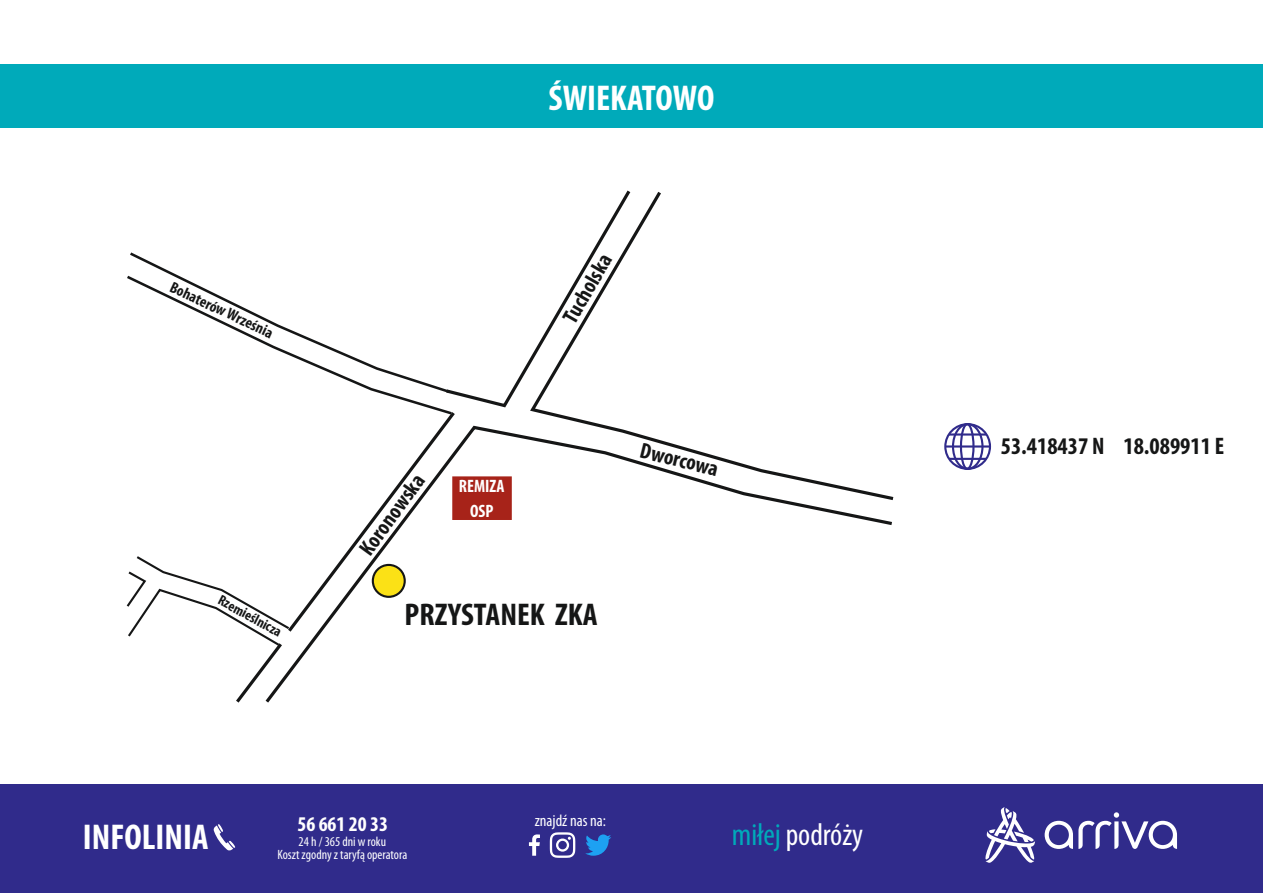
<style>
.page{position:relative;width:1263px;height:893px;background:#fff}
.page>*{position:absolute;margin:0;border:0;box-sizing:border-box;transform-origin:0 0}
.t1{font:700 condensed 36px "Myriad Pro";color:#fff}
.t2{font:700 condensed 31.5px "Myriad Pro";color:#151616}
.t3{font:condensed 31.5px "Myriad Pro";color:#fff}
.t4{font:700 condensed 24px "Myriad Pro";color:#151616}
.t5{font:700 condensed 22.2px "Myriad Pro";color:#151616}
.t6{font:700 condensed 21px "Myriad Pro";color:#fff}
.t7{font:700 condensed 18px/24.5px "Myriad Pro";color:#fff;text-align:center}
.t8{font:condensed 16.5px "Myriad Pro";color:#fff}
.t9{font:700 condensed 15.75px "Myriad Pro";color:#151616}
.t10{font:700 condensed 14.4px "Myriad Pro";color:#151616}
.t11{font:condensed 13.5px/12.1px "Myriad Pro";color:#fff;text-align:center}
.s1{color:#00aaba}
</style>
<div class="page">
<div style="left:0;top:784px;width:1263px;height:109px;background:#302b8b"></div>
<svg style="left:213px;top:824px;width:22px;height:27px"></svg>
<svg style="left:529px;top:834px;width:11px;height:22px"></svg>
<svg style="left:550px;top:832px;width:25px;height:26px"></svg>
<svg style="left:585px;top:834px;width:26px;height:22px"></svg>
<div style="left:0;top:64px;width:1263px;height:64px;background:#00aaba"></div>
<div style="left:944px;top:423px;width:47px;height:47px;border:2px solid #302b8b;border-radius:50%"></div>
<div style="left:952px;top:423px;width:31px;height:47px;border:2px solid #302b8b;border-radius:50%"></div>
<div style="left:960px;top:423px;width:14px;height:47px;border:2px solid #302b8b;border-radius:50%"></div>
<hr style="left:949px;top:433px;width:37px;height:3px;background:#302b8b">
<hr style="left:945px;top:445px;width:45px;height:3px;background:#302b8b">
<hr style="left:949px;top:458px;width:37px;height:2px;background:#302b8b">
<svg style="left:633px;top:191px;width:261px;height:311px"></svg>
<svg style="left:126px;top:190px;width:507px;height:513px"></svg>
<svg style="left:1045px;top:812px;width:132px;height:37px"></svg>
<svg style="left:985px;top:807px;width:50px;height:56px"></svg>
<p class="t9" style="left:174px;top:280px;width:113px;rotate:25deg">Bohaterów Września</p>
<h1 class="t1" style="left:548px;top:83px;width:168px">ŚWIEKATOWO</h1>
<h3 class="t5" style="left:357px;top:547px;width:96px;rotate:-54deg">Koronowska</h3>
<h3 class="t7" style="left:459px;top:476px;width:47px">REMIZA<br>OSP</h3>
<h3 class="t5" style="left:560px;top:317px;width:78px;rotate:-60deg">Tucholska</h3>
<h3 class="t5" style="left:643px;top:441px;width:81px;rotate:14deg">Dworcowa</h3>
<h3 class="t4" style="left:1001px;top:436px;width:225px">53.418437 N 18.089911 E</h3>
<p class="t10" style="left:222px;top:594px;width:72px;rotate:29deg">Rzemieślnicza</p>
<h2 class="t2" style="left:405px;top:601px;width:195px">PRZYSTANEK ZKA</h2>
<p class="t8" style="left:535px;top:814px;width:73px">znajdź nas na:</p>
<h3 class="t6" style="left:297px;top:816px;width:92px">56 661 20 33</h3>
<p class="t11" style="left:277px;top:837px;width:131px">24 h / 365 dni w roku<br>Koszt zgodny z taryfą operatora</p>
<h1 class="t1" style="left:83px;top:822px;width:127px">INFOLINIA</h1>
<h2 class="t3" style="left:732px;top:821px;width:133px"><span class="s1">miłej</span> podróży</h2>
</div>
